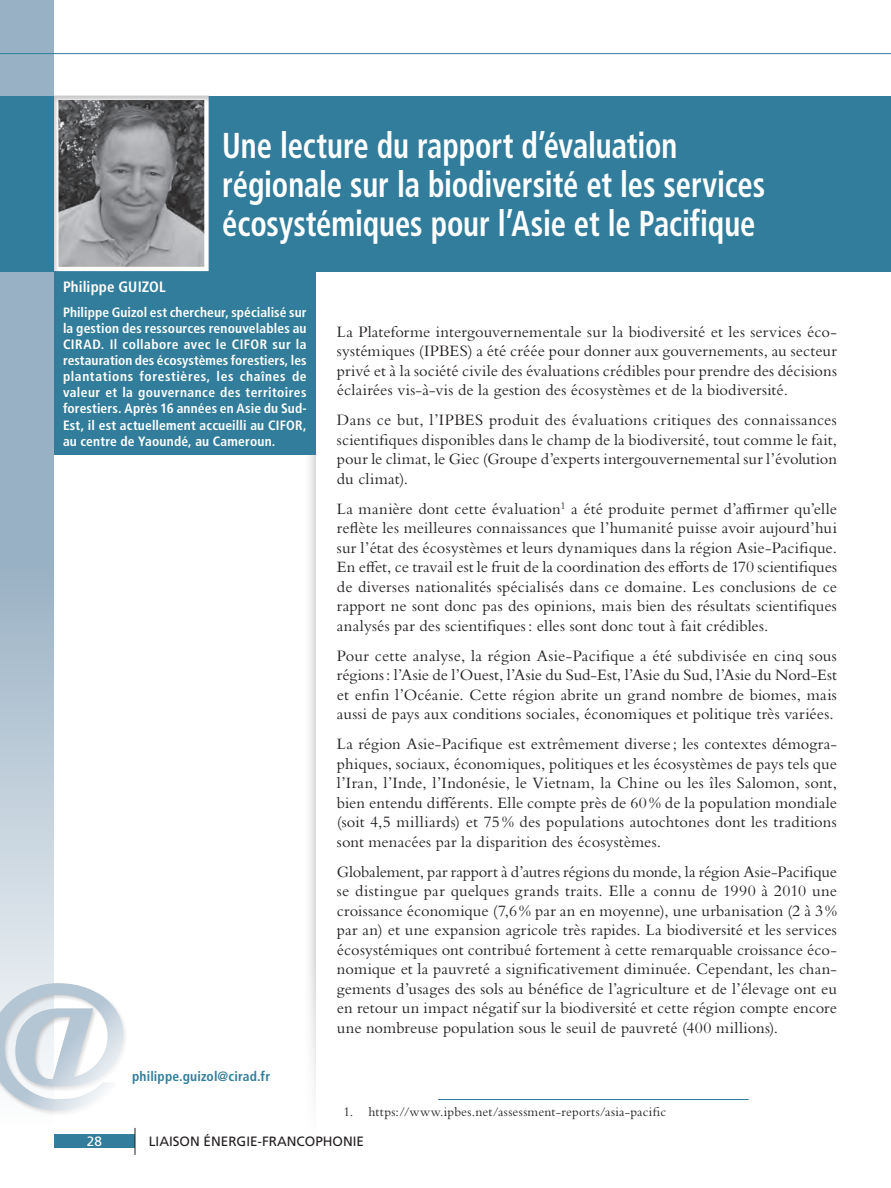
<style>
.page{position:relative;width:891px;height:1188px;background:#fff}
.page>*{position:absolute;margin:0;border:0;box-sizing:border-box;transform-origin:0 0}
.t1{font:700 condensed 36px/39px "Frutiger LT Std";letter-spacing:-.005em;color:#fff;scale:.85 1}
.t2{font:16.5px/19.5px "Bembo Std";letter-spacing:.005em;color:#231f20;text-align:justify}
.t3{font:700 condensed 15px "Frutiger LT Std";letter-spacing:.01em;color:#fff}
.t4{font:700 condensed 13.5px/16px "Frutiger LT Std";letter-spacing:.015em;color:#fff;text-align:justify}
.t5{font:13.5px "Bembo Std";letter-spacing:.015em;color:#231f20}
.t6{font:13.5px "Frutiger LT Std";color:#231f20}
.t7{font:700 condensed 13.5px "Frutiger LT Std";letter-spacing:.01em;color:#317d9b}
.t8{font:13.5px "Frutiger LT Std";color:#fff}
</style>
<div class="page">
<svg style="left:0;top:0;width:54px;height:982px;background:#acbfcf"></svg>
<div style="left:0;top:982px;width:129px;height:134px;background:#231f20;opacity:.2"></div>
<svg style="left:0;top:983px;width:124px;height:128px"></svg>
<hr style="left:0;top:53px;width:891px;height:1px;background:#317d9b">
<div style="left:0;top:96px;width:891px;height:175px;background:#317d9b"></div>
<hr style="left:438px;top:1099px;width:311px;height:1px;background:#317d9b">
<div style="left:54px;top:271px;width:262px;height:184px;background:#317d9b"></div>
<div style="left:53px;top:94px;width:159px;height:180px;background:#231f20;opacity:.25"></div>
<div style="left:54px;top:1135px;width:81px;height:13px;background:#317d9b"></div>
<svg style="left:135px;top:1128px;width:1px;height:27px"></svg>
<h1 class="t1" style="left:222px;top:126px;width:640px">Une lecture du rapport d’évaluation régionale sur la biodiversité et les services écosystémiques pour l’Asie et le Pacifique</h1>
<p class="t3" style="left:63px;top:278px;width:104px">Philippe GUIZOL</p>
<p class="t4" style="left:63px;top:304px;width:245px">Philippe Guizol est chercheur, spécialisé sur la gestion des ressources renouvelables au CIRAD. Il collabore avec le CIFOR sur la restauration des écosystèmes forestiers, les plantations forestières, les chaînes de valeur et la gouvernance des territoires forestiers. Après 16 années en Asie du Sud-Est, il est actuellement accueilli au CIFOR, au centre de Yaoundé, au Cameroun.</p>
<p class="t7" style="left:132px;top:1068px;width:140px">philippe.guizol@cirad.fr</p>
<p class="t2" style="left:337px;top:322px;width:502px">La Plateforme intergouvernementale sur la biodiversité et les services éco&shy;systémiques (IPBES) a été créée pour donner aux gouvernements, au secteur privé et à la société civile des évaluations crédibles pour prendre des décisions éclairées vis-à-vis de la gestion des écosystèmes et de la biodiversité.</p>
<p class="t2" style="left:337px;top:410px;width:502px">Dans ce but, l’IPBES produit des évaluations critiques des connaissances scientifiques disponibles dans le champ de la biodiversité, tout comme le fait, pour le climat, le Giec (Groupe d’experts intergouvernemental sur l’évolution du climat).</p>
<p class="t2" style="left:337px;top:499px;width:502px">La manière dont cette évaluation<sup>1</sup> a été produite permet d’affirmer qu’elle reflète les meilleures connaissances que l’humanité puisse avoir aujourd’hui sur l’état des écosystèmes et leurs dynamiques dans la région Asie-Pacifique.<br>En effet, ce travail est le fruit de la coordination des efforts de 170 scientifiques de diverses nationalités spécialisés dans ce domaine. Les conclusions de ce rapport ne sont donc pas des opinions, mais bien des résultats scientifiques analysés par des scientifiques: elles sont donc tout à fait crédibles.</p>
<p class="t2" style="left:337px;top:646px;width:502px">Pour cette analyse, la région Asie-Pacifique a été subdivisée en cinq sous régions: l’Asie de l’Ouest, l’Asie du Sud-Est, l’Asie du Sud, l’Asie du Nord-Est et enfin l’Océanie. Cette région abrite un grand nombre de biomes, mais aussi de pays aux conditions sociales, économiques et politique très variées.</p>
<p class="t2" style="left:337px;top:734px;width:502px">La région Asie-Pacifique est extrêmement diverse ; les contextes démogra&shy;phiques, sociaux, économiques, politiques et les écosystèmes de pays tels que l’Iran, l’Inde, l’Indonésie, le Vietnam, la Chine ou les îles Salomon, sont, bien entendu différents. Elle compte près de 60% de la population mondiale (soit 4,5 milliards) et 75% des populations autochtones dont les traditions sont menacées par la disparition des écosystèmes.</p>
<p class="t2" style="left:337px;top:862px;width:502px">Globalement, par rapport à d’autres régions du monde, la région Asie-Pacifique se distingue par quelques grands traits. Elle a connu de 1990 à 2010 une croissance économique (7,6% par an en moyenne), une urbanisation (2 à 3% par an) et une expansion agricole très rapides. La biodiversité et les services écosystémiques ont contribué fortement à cette remarquable croissance éco&shy;nomique et la pauvreté a significativement diminuée. Cependant, les chan&shy;gements d’usages des sols au bénéfice de l’agriculture et de l’élevage ont eu en retour un impact négatif sur la biodiversité et cette région compte encore une nombreuse population sous le seuil de pauvreté (400 millions).</p>
<p class="t5" style="left:344px;top:1104px;width:324px">1. https://www.ipbes.net/assessment-reports/asia-pacific</p>
<p class="t8" style="left:87px;top:1134px;width:17px">28</p>
<p class="t6" style="left:149px;top:1134px;width:217px">LIAISON ÉNERGIE-FRANCOPHONIE</p>
</div>
